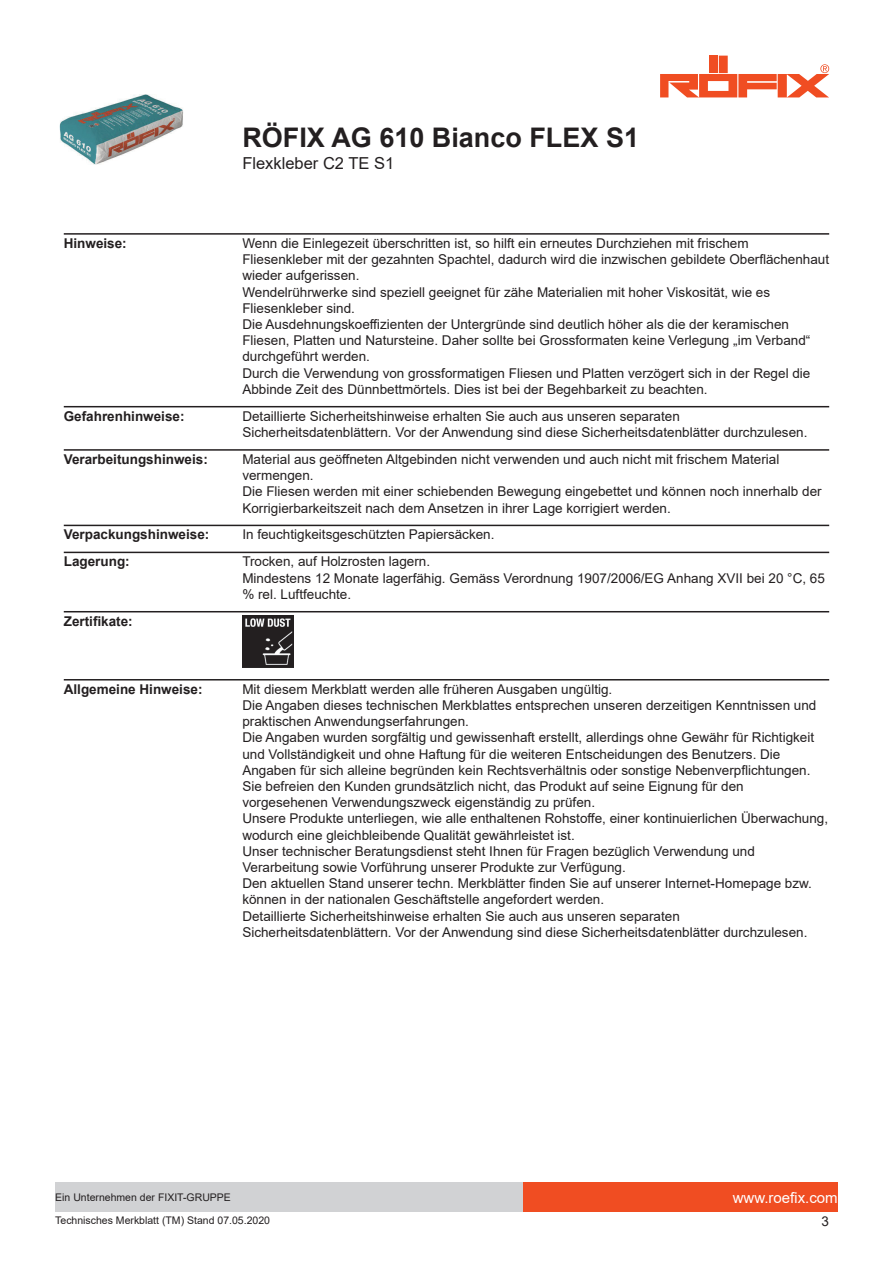
<style>
.page{position:relative;width:893px;height:1263px;background:#fff}
.page>*{position:absolute;margin:0;border:0;box-sizing:border-box;transform-origin:0 0}
.t1{font:700 27px "Arial";color:#231f20}
.t2{font:16.5px "Arial";color:#231f20}
.t3{font:15px "Arial";color:#fff}
.t4{font:13.5px/16.2px "Arial";color:#231f20}
.t5{font:700 13.5px "Arial";color:#231f20}
.t6{font:10.5px "Arial";color:#231f20}
</style>
<div class="page">
<img style="left:59px;top:94px;width:124px;height:71px">
<div style="left:719px;top:56px;width:9px;height:17px;background:#f04d22"></div>
<div style="left:709px;top:56px;width:9px;height:17px;background:#f04d22"></div>
<svg style="left:660px;top:64px;width:169px;height:33px"></svg>
<div style="left:523px;top:1182px;width:315px;height:30px;background:#f04d22"></div>
<div style="left:55px;top:1182px;width:468px;height:30px;background:#d1d2d4"></div>
<hr style="left:64px;top:233px;width:765px;height:2px;background:#231f20">
<hr style="left:64px;top:406px;width:765px;height:1px;background:#231f20">
<hr style="left:64px;top:449px;width:765px;height:2px;background:#231f20">
<hr style="left:64px;top:525px;width:765px;height:1px;background:#231f20">
<hr style="left:64px;top:552px;width:765px;height:1px;background:#231f20">
<hr style="left:64px;top:611px;width:765px;height:1px;background:#231f20">
<img style="left:242px;top:616px;width:51px;height:51px">
<hr style="left:64px;top:679px;width:765px;height:1px;background:#231f20">
<h1 class="t1" style="left:242px;top:119px;width:398px">RÖFIX AG 610 Bianco FLEX S1</h1>
<p class="t2" style="left:242px;top:152px;width:153px">Flexkleber C2 TE S1</p>
<p class="t5" style="left:64px;top:234px;width:65px">Hinweise:</p>
<p class="t4" style="left:242px;top:235px;width:588px">Wenn die Einlegezeit überschritten ist, so hilft ein erneutes Durchziehen mit frischem Fliesenkleber mit der gezahnten Spachtel, dadurch wird die inzwischen gebildete Oberflächenhaut wieder aufgerissen.<br>Wendelrührwerke sind speziell geeignet für zähe Materialien mit hoher Viskosität, wie es Fliesenkleber sind.<br>Die Ausdehnungskoeffizienten der Untergründe sind deutlich höher als die der keramischen Fliesen, Platten und Natursteine. Daher sollte bei Grossformaten keine Verlegung „im Verband“ durchgeführt werden.<br>Durch die Verwendung von grossformatigen Fliesen und Platten verzögert sich in der Regel die Abbinde Zeit des Dünnbettmörtels. Dies ist bei der Begehbarkeit zu beachten.</p>
<p class="t5" style="left:64px;top:406px;width:122px">Gefahrenhinweise:</p>
<p class="t4" style="left:242px;top:408px;width:567px">Detaillierte Sicherheitshinweise erhalten Sie auch aus unseren separaten<br>Sicherheitsdatenblättern. Vor der Anwendung sind diese Sicherheitsdatenblätter durchzulesen.</p>
<p class="t5" style="left:64px;top:450px;width:146px">Verarbeitungshinweis:</p>
<p class="t4" style="left:242px;top:451px;width:581px">Material aus geöffneten Altgebinden nicht verwenden und auch nicht mit frischem Material vermengen.<br>Die Fliesen werden mit einer schiebenden Bewegung eingebettet und können noch innerhalb der Korrigierbarkeitszeit nach dem Ansetzen in ihrer Lage korrigiert werden.</p>
<p class="t5" style="left:64px;top:525px;width:147px">Verpackungshinweise:</p>
<p class="t4" style="left:242px;top:527px;width:254px">In feuchtigkeitsgeschützten Papiersäcken.</p>
<p class="t5" style="left:64px;top:552px;width:68px">Lagerung:</p>
<p class="t4" style="left:242px;top:553px;width:584px">Trocken, auf Holzrosten lagern.<br>Mindestens 12 Monate lagerfähig. Gemäss Verordnung 1907/2006/EG Anhang XVII bei 20 °C, 65 % rel. Luftfeuchte.</p>
<p class="t5" style="left:64px;top:611px;width:71px">Zertifikate:</p>
<p class="t5" style="left:64px;top:680px;width:140px">Allgemeine Hinweise:</p>
<p class="t4" style="left:242px;top:681px;width:587px">Mit diesem Merkblatt werden alle früheren Ausgaben ungültig.<br>Die Angaben dieses technischen Merkblattes entsprechen unseren derzeitigen Kenntnissen und praktischen Anwendungserfahrungen.<br>Die Angaben wurden sorgfältig und gewissenhaft erstellt, allerdings ohne Gewähr für Richtigkeit und Vollständigkeit und ohne Haftung für die weiteren Entscheidungen des Benutzers. Die Angaben für sich alleine begründen kein Rechtsverhältnis oder sonstige Nebenverpflichtungen.<br>Sie befreien den Kunden grundsätzlich nicht, das Produkt auf seine Eignung für den vorgesehenen Verwendungszweck eigenständig zu prüfen.<br>Unsere Produkte unterliegen, wie alle enthaltenen Rohstoffe, einer kontinuierlichen Überwachung, wodurch eine gleichbleibende Qualität gewährleistet ist.<br>Unser technischer Beratungsdienst steht Ihnen für Fragen bezüglich Verwendung und Verarbeitung sowie Vorführung unserer Produkte zur Verfügung.<br>Den aktuellen Stand unserer techn. Merkblätter finden Sie auf unserer Internet-Homepage bzw. können in der nationalen Geschäftstelle angefordert werden.<br>Detaillierte Sicherheitshinweise erhalten Sie auch aus unseren separaten Sicherheitsdatenblättern. Vor der Anwendung sind diese Sicherheitsdatenblätter durchzulesen.</p>
<p class="t6" style="left:55px;top:1190px;width:177px">Ein Unternehmen der FIXIT-GRUPPE</p>
<p class="t3" style="left:733px;top:1187px;width:107px">www.roefix.com</p>
<p class="t6" style="left:55px;top:1213px;width:216px">Technisches Merkblatt (TM) Stand 07.05.2020</p>
<p class="t4" style="left:821px;top:1213px;width:9px">3</p>
</div>
